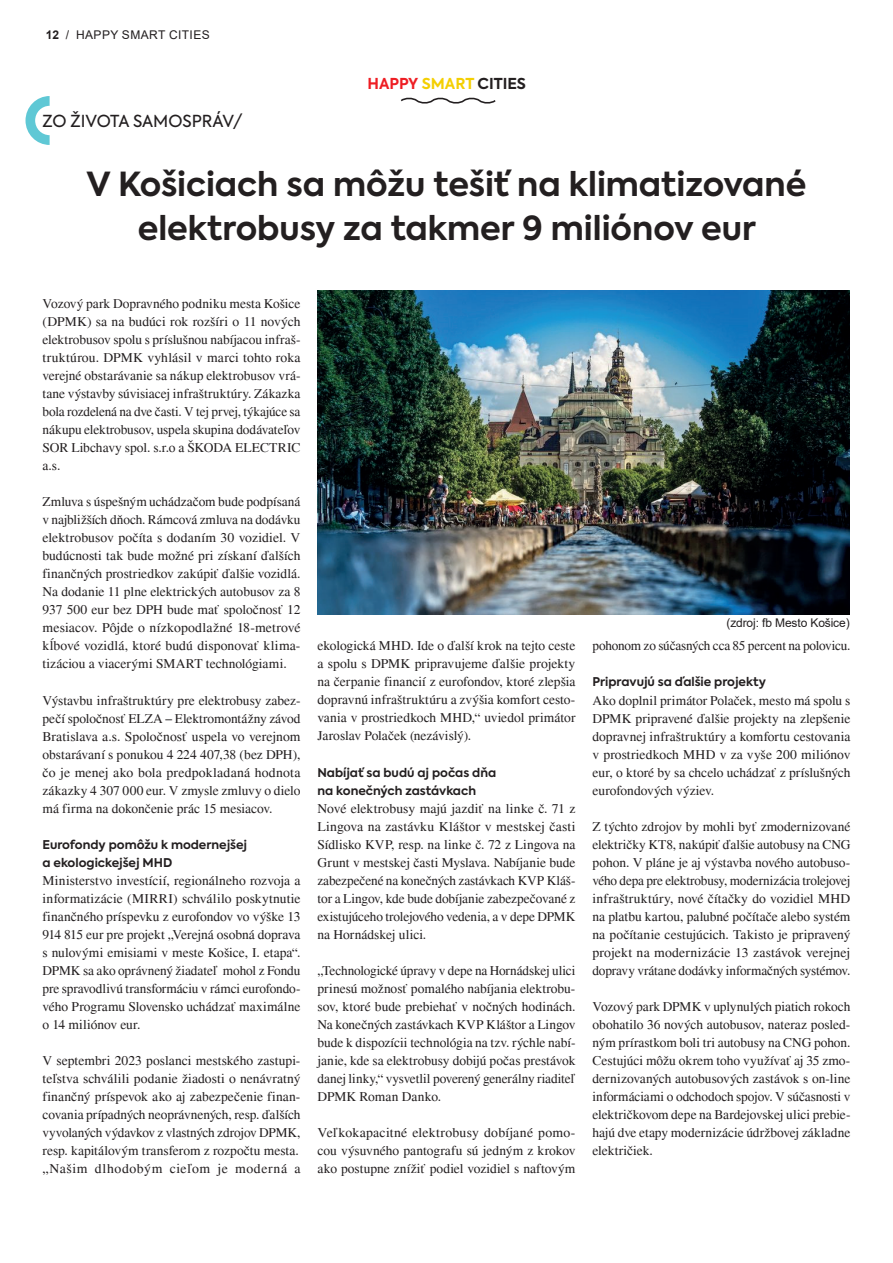
<style>
.page{position:relative;width:893px;height:1263px;background:#fff}
.page>*{position:absolute;margin:0;border:0;box-sizing:border-box;transform-origin:0 0}
.t1{font:700 33px/43.5px "Axiforma";color:#231f20;text-align:center}
.t2{font:16.5px "Axiforma";color:#231f20}
.t3{font:700 15px "Axiforma";color:#231f20}
.t4{font:13.5px/18px "Times";letter-spacing:-.005em;color:#231f20;text-align:justify}
.t5{font:700 12px/18px "Axiforma";color:#231f20}
.t6{font:12px "Arial";letter-spacing:-.01em;color:#231f20}
.t7{font:12px "Arial";letter-spacing:.035em;color:#231f20}
.s1{font-weight:700}
.s2{color:#ee1d23}
.s3{color:#f4cf02}
</style>
<div class="page">
<svg style="left:26px;top:96px;width:24px;height:49px"></svg>
<img style="left:318px;top:290px;width:532px;height:324px">
<svg style="left:401px;top:97px;width:95px;height:7px"></svg>
<p class="t7" style="left:46px;top:26px;width:165px"><span class="s1">12</span> / HAPPY SMART CITIES</p>
<p class="t2" style="left:43px;top:110px;width:202px">ZO ŽIVOTA SAMOSPRÁV/</p>
<p class="t3" style="left:368px;top:74px;width:160px"><span class="s2">HAPPY</span> <span class="s3">SMART</span> CITIES</p>
<h1 class="t1" style="left:86px;top:163px;width:721px">V Košiciach sa môžu tešiť na klimatizované elektrobusy za takmer 9 miliónov eur</h1>
<p class="t4" style="left:43px;top:295px;width:259px">Vozový park Dopravného podniku mesta Košice (DPMK) sa na budúci rok rozšíri o 11 nových elektrobusov spolu s príslušnou nabíjacou infraš&shy;truktúrou. DPMK vyhlásil v marci tohto roka verejné obstarávanie sa nákup elektrobusov vrá&shy;tane výstavby súvisiacej infraštruktúry. Zákazka bola rozdelená na dve časti. V tej prvej, týkajúce sa nákupu elektrobusov, uspela skupina dodávateľov SOR Libchavy spol. s.r.o a ŠKODA ELECTRIC a.s.</p>
<p class="t4" style="left:43px;top:493px;width:259px">Zmluva s úspešným uchádzačom bude podpísaná v najbližších dňoch. Rámcová zmluva na dodávku elektrobusov počíta s dodaním 30 vozidiel. V budúcnosti tak bude možné pri získaní ďalších finančných prostriedkov zakúpiť ďalšie vozidlá.<br>Na dodanie 11 plne elektrických autobusov za 8<br>937 500 eur bez DPH bude mať spoločnosť 12 mesiacov. Pôjde o nízkopodlažné 18-metrové kĺbové vozidlá, ktoré budú disponovať klima&shy;tizáciou a viacerými SMART technológiami.</p>
<p class="t4" style="left:43px;top:691px;width:259px">Výstavbu infraštruktúry pre elektrobusy zabez&shy;pečí spoločnosť ELZA – Elektromontážny závod Bratislava a.s. Spoločnosť uspela vo verejnom obstarávaní s ponukou 4 224 407,38 (bez DPH), čo je menej ako bola predpokladaná hodnota zákazky 4 307 000 eur. V zmysle zmluvy o dielo má firma na dokončenie prác 15 mesiacov.</p>
<p class="t5" style="left:43px;top:835px;width:206px">Eurofondy pomôžu k modernejšej a ekologickejšej MHD</p>
<p class="t4" style="left:43px;top:871px;width:259px">Ministerstvo investícií, regionálneho rozvoja a informatizácie (MIRRI) schválilo poskytnutie finančného príspevku z eurofondov vo výške 13<br>914 815 eur pre projekt „Verejná osobná doprava s nulovými emisiami v meste Košice, I. etapa“.<br>DPMK sa ako oprávnený žiadateľ mohol z Fondu pre spravodlivú transformáciu v rámci eurofondo&shy;vého Programu Slovensko uchádzať maximálne o 14 miliónov eur.</p>
<p class="t4" style="left:43px;top:1051px;width:259px">V septembri 2023 poslanci mestského zastupi&shy;teľstva schválili podanie žiadosti o nenávratný finančný príspevok ako aj zabezpečenie finan&shy;covania prípadných neoprávnených, resp. ďalších vyvolaných výdavkov z vlastných zdrojov DPMK, resp. kapitálovým transferom z rozpočtu mesta. „Našim dlhodobým cieľom je moderná a</p>
<p class="t4" style="left:317px;top:637px;width:259px">ekologická MHD. Ide o ďalší krok na tejto ceste a spolu s DPMK pripravujeme ďalšie projekty na čerpanie financií z eurofondov, ktoré zlepšia dopravnú infraštruktúru a zvýšia komfort cesto&shy;vania v prostriedkoch MHD,“ uviedol primátor Jaroslav Polaček (nezávislý).</p>
<p class="t5" style="left:317px;top:763px;width:180px">Nabíjať sa budú aj počas dňa na konečných zastávkach</p>
<p class="t4" style="left:317px;top:799px;width:259px">Nové elektrobusy majú jazdiť na linke č. 71 z Lingova na zastávku Kláštor v mestskej časti Sídlisko KVP, resp. na linke č. 72 z Lingova na Grunt v mestskej časti Myslava. Nabíjanie bude zabezpečené na konečných zastávkach KVP Kláš&shy;tor a Lingov, kde bude dobíjanie zabezpečované z existujúceho trolejového vedenia, a v depe DPMK na Hornádskej ulici.</p>
<p class="t4" style="left:317px;top:961px;width:259px">„Technologické úpravy v depe na Hornádskej ulici prinesú možnosť pomalého nabíjania elektrobu&shy;sov, ktoré bude prebiehať v nočných hodinách.<br>Na konečných zastávkach KVP Kláštor a Lingov bude k dispozícii technológia na tzv. rýchle nabí&shy;janie, kde sa elektrobusy dobijú počas prestávok danej linky,“ vysvetlil poverený generálny riaditeľ DPMK Roman Danko.</p>
<p class="t4" style="left:317px;top:1123px;width:259px">Veľkokapacitné elektrobusy dobíjané pomo&shy;cou výsuvného pantografu sú jedným z krokov ako postupne znížiť podiel vozidiel s naftovým</p>
<p class="t6" style="left:726px;top:615px;width:125px">(zdroj: fb Mesto Košice)</p>
<p class="t4" style="left:592px;top:637px;width:259px">pohonom zo súčasných cca 85 percent na polovicu.</p>
<p class="t5" style="left:592px;top:673px;width:175px">Pripravujú sa ďalšie projekty</p>
<p class="t4" style="left:592px;top:691px;width:259px">Ako doplnil primátor Polaček, mesto má spolu s DPMK pripravené ďalšie projekty na zlepšenie dopravnej infraštruktúry a komfortu cestovania v prostriedkoch MHD v za vyše 200 miliónov eur, o ktoré by sa chcelo uchádzať z príslušných eurofondových výziev.</p>
<p class="t4" style="left:592px;top:817px;width:259px">Z týchto zdrojov by mohli byť zmodernizované električky KT8, nakúpiť ďalšie autobusy na CNG pohon. V pláne je aj výstavba nového autobuso&shy;vého depa pre elektrobusy, modernizácia trolejovej infraštruktúry, nové čítačky do vozidiel MHD na platbu kartou, palubné počítače alebo systém na počítanie cestujúcich. Takisto je pripravený projekt na modernizácie 13 zastávok verejnej dopravy vrátane dodávky informačných systémov.</p>
<p class="t4" style="left:592px;top:997px;width:259px">Vozový park DPMK v uplynulých piatich rokoch obohatilo 36 nových autobusov, nateraz posled&shy;ným prírastkom boli tri autobusy na CNG pohon.<br>Cestujúci môžu okrem toho využívať aj 35 zmo&shy;dernizovaných autobusových zastávok s on-line informáciami o odchodoch spojov. V súčasnosti v električkovom depe na Bardejovskej ulici prebie&shy;hajú dve etapy modernizácie údržbovej základne električiek.</p>
</div>
